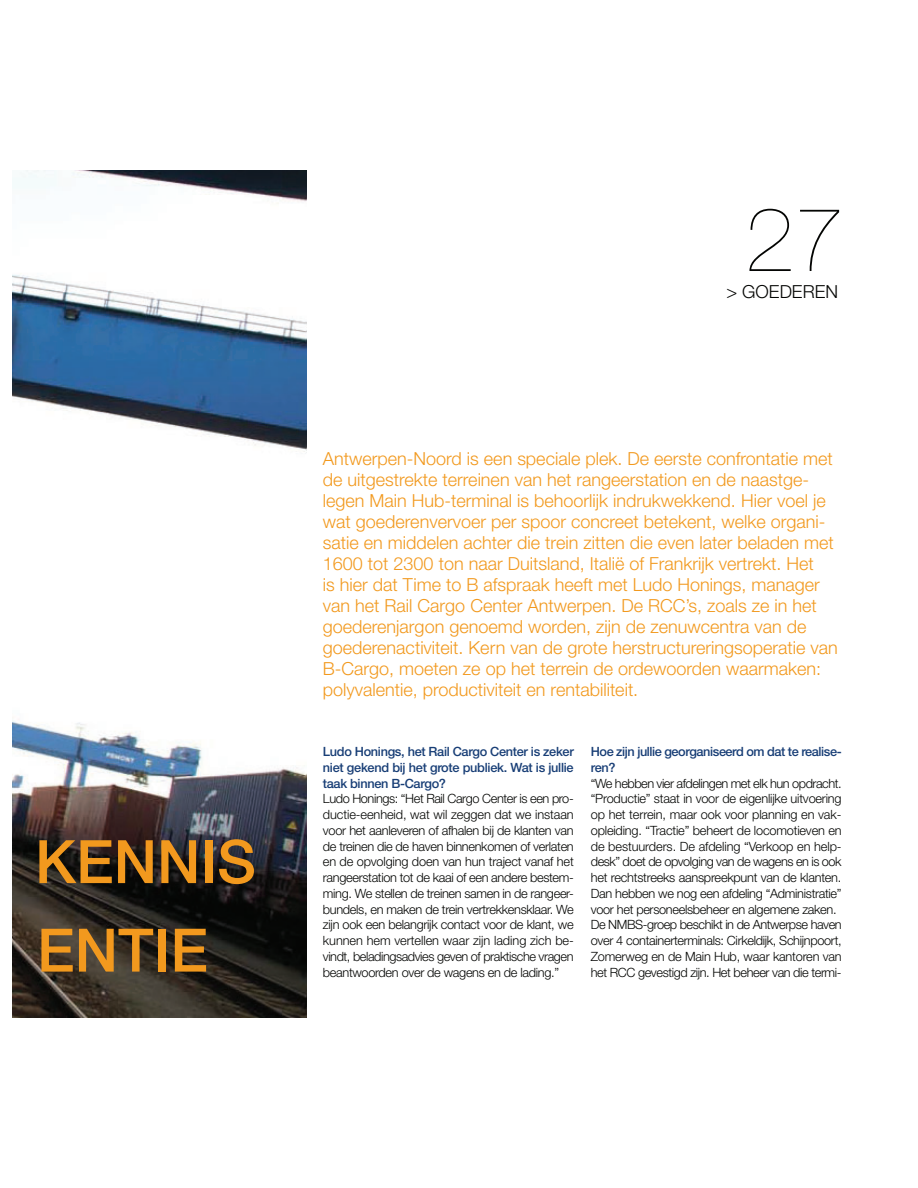
<style>
.page{position:relative;width:918px;height:1188px;background:#fff}
.page>*{position:absolute;margin:0;border:0;box-sizing:border-box;transform-origin:0 0}
.t1{font:200 90px "Helvetica Neue";color:#040503}
.t2{font:500 60px/88.5px "Helvetica Neue";color:#f2991e}
.t3{font:300 18px/21px "Helvetica Neue";color:#f2991e}
.t4{font:300 18px "Helvetica Neue";color:#040503}
.t5{font:300 12.75px/15.8px "Helvetica Neue";letter-spacing:-.025em;color:#040503;text-align:justify}
.t6{font:500 12.75px/15.8px "Helvetica Neue";letter-spacing:-.025em;color:#183e76;text-align:justify}
</style>
<div class="page">
<img style="left:13px;top:171px;width:294px;height:847px">
<h2 class="t2" style="left:35px;top:823px;width:223px">KENNIS<br>ENTIE</h2>
<h1 class="t1" style="left:745px;top:207px;width:102px">27</h1>
<h3 class="t4" style="left:727px;top:285px;width:113px">&gt; GOEDEREN</h3>
<p class="t3" style="left:323px;top:449px;width:516px">Antwerpen-Noord is een speciale plek. De eerste confrontatie met de uitgestrekte terreinen van het rangeerstation en de naastge&shy;legen Main Hub-terminal is behoorlijk indrukwekkend. Hier voel je wat goederenvervoer per spoor concreet betekent, welke organi&shy;satie en middelen achter die trein zitten die even later beladen met 1600 tot 2300 ton naar Duitsland, Italië of Frankrijk vertrekt. Het<br>is hier dat Time to B afspraak heeft met Ludo Honings, manager van het Rail Cargo Center Antwerpen. De RCC’s, zoals ze in het goederenjargon genoemd worden, zijn de zenuwcentra van de goederenactiviteit. Kern van de grote herstructureringsoperatie van B-Cargo, moeten ze op het terrein de ordewoorden waarmaken: polyvalentie, productiviteit en rentabiliteit.</p>
<p class="t6" style="left:323px;top:745px;width:252px">Ludo Honings, het Rail Cargo Center is zeker niet gekend bij het grote publiek. Wat is jullie taak binnen B-Cargo?</p>
<p class="t5" style="left:323px;top:792px;width:252px">Ludo Honings: “Het Rail Cargo Center is een pro&shy;ductie-eenheid, wat wil zeggen dat we instaan voor het aanleveren of afhalen bij de klanten van de treinen die de haven binnenkomen of verlaten en de opvolging doen van hun traject vanaf het rangeerstation tot de kaai of een andere bestem&shy;ming. We stellen de treinen samen in de rangeer&shy;bundels, en maken de trein vertrekkensklaar. We zijn ook een belangrijk contact voor de klant, we kunnen hem vertellen waar zijn lading zich be&shy;vindt, beladingsadvies geven of praktische vragen beantwoorden over de wagens en de lading.”</p>
<p class="t6" style="left:591px;top:745px;width:252px">Hoe zijn jullie georganiseerd om dat te realise&shy;ren?</p>
<p class="t5" style="left:591px;top:776px;width:253px;text-align:left">“We hebben vier afdelingen met elk hun opdracht. “Productie” staat in voor de eigenlijke uitvoering op het terrein, maar ook voor planning en vak&shy;opleiding. “Tractie” beheert de locomotieven en de bestuurders. De afdeling “Verkoop en help&shy;desk” doet de opvolging van de wagens en is ook het rechtstreeks aanspreekpunt van de klanten.<br>Dan hebben we nog een afdeling “Administratie” voor het personeelsbeheer en algemene zaken.<br>De NMBS-groep beschikt in de Antwerpse haven over 4 containerterminals: Cirkeldijk, Schijnpoort, Zomerweg en de Main Hub, waar kantoren van het RCC gevestigd zijn. Het beheer van die termi-</p>
</div>
